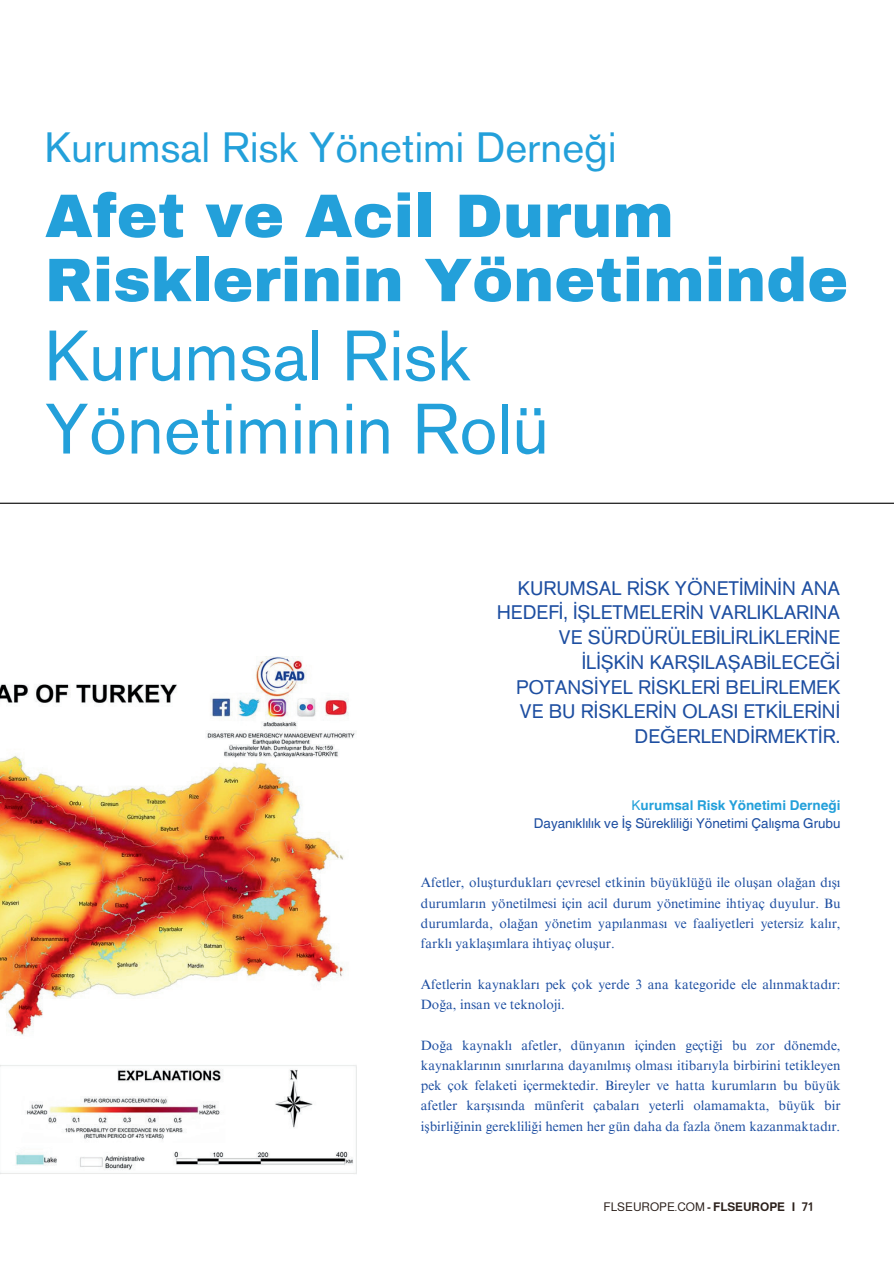
<style>
.page{position:relative;width:894px;height:1264px;background:#fff}
.page>*{position:absolute;margin:0;border:0;box-sizing:border-box;transform-origin:0 0}
.t1{font:70.5px/73.2px ".F0 x 42 a 4 c 30";color:#23a0da}
.t2{font:900 61.5px/64.2px "Archivo";color:#23a0da}
.t3{font:42px ".F0 x 42 a 4 c 30";color:#23a0da}
.t4{font:19.5px/24.8px ".F0 x 42 a 4 c 30";color:#1d4ea1;text-align:right}
.t5{font:13.5px/20.2px "Times NRMT Pro";color:#1d4ea1;text-align:justify}
.t6{font:13.5px/18px "Helvetica World";color:#1d4ea1;text-align:right}
.t7{font:12px "Almarai";color:#2c211c}
.s1{color:#23a0da}
.s2{font-weight:700;color:#23a0da}
.s3{font-weight:700}
</style>
<div class="page">
<hr style="left:0;top:502px;width:893px;height:2px;background:#000">
<img style="left:0;top:656px;width:357px;height:518px">
<h3 class="t3" style="left:45px;top:124px;width:573px">Kurumsal Risk Yönetimi Derneği</h3>
<h2 class="t2" style="left:45px;top:184px;width:804px">Afet ve Acil Durum<br>Risklerinin Yönetiminde</h2>
<h1 class="t1" style="left:45px;top:321px;width:505px">Kurumsal Risk<br>Yönetiminin Rolü</h1>
<h3 class="t4" style="left:496px;top:575px;width:345px">KURUMSAL RİSK YÖNETİMİNİN ANA<br>HEDEFİ, İŞLETMELERİN VARLIKLARINA<br>VE SÜRDÜRÜLEBİLİRLİKLERİNE<br>İLİŞKİN KARŞILAŞABİLECEĞİ<br>POTANSİYEL RİSKLERİ BELİRLEMEK<br>VE BU RİSKLERİN OLASI ETKİLERİNİ<br>DEĞERLENDİRMEKTİR.</h3>
<p class="t6" style="left:533px;top:796px;width:308px"><span class="s1">K</span><span class="s2">urumsal Risk Yönetimi Derneği<br></span>Dayanıklılık ve İş Sürekliliği Yönetimi Çalışma Grubu</p>
<p class="t5" style="left:421px;top:873px;width:421px">Afetler, oluşturdukları çevresel etkinin büyüklüğü ile oluşan olağan dışı durumların yönetilmesi için acil durum yönetimine ihtiyaç duyulur. Bu durumlarda, olağan yönetim yapılanması ve faaliyetleri yetersiz kalır, farklı yaklaşımlara ihtiyaç oluşur.</p>
<p class="t5" style="left:421px;top:974px;width:421px">Afetlerin kaynakları pek çok yerde 3 ana kategoride ele alınmaktadır:<br>Doğa, insan ve teknoloji.</p>
<p class="t5" style="left:421px;top:1035px;width:421px">Doğa kaynaklı afetler, dünyanın içinden geçtiği bu zor dönemde, kaynaklarının sınırlarına dayanılmış olması itibarıyla birbirini tetikleyen pek çok felaketi içermektedir. Bireyler ve hatta kurumların bu büyük afetler karşısında münferit çabaları yeterli olamamakta, büyük bir işbirliğinin gerekliliği hemen her gün daha da fazla önem kazanmaktadır.</p>
<p class="t7" style="left:603px;top:1197px;width:211px">FLSEUROPE.COM <span class="s3">- FLSEUROPE I 71</span></p>
</div>
